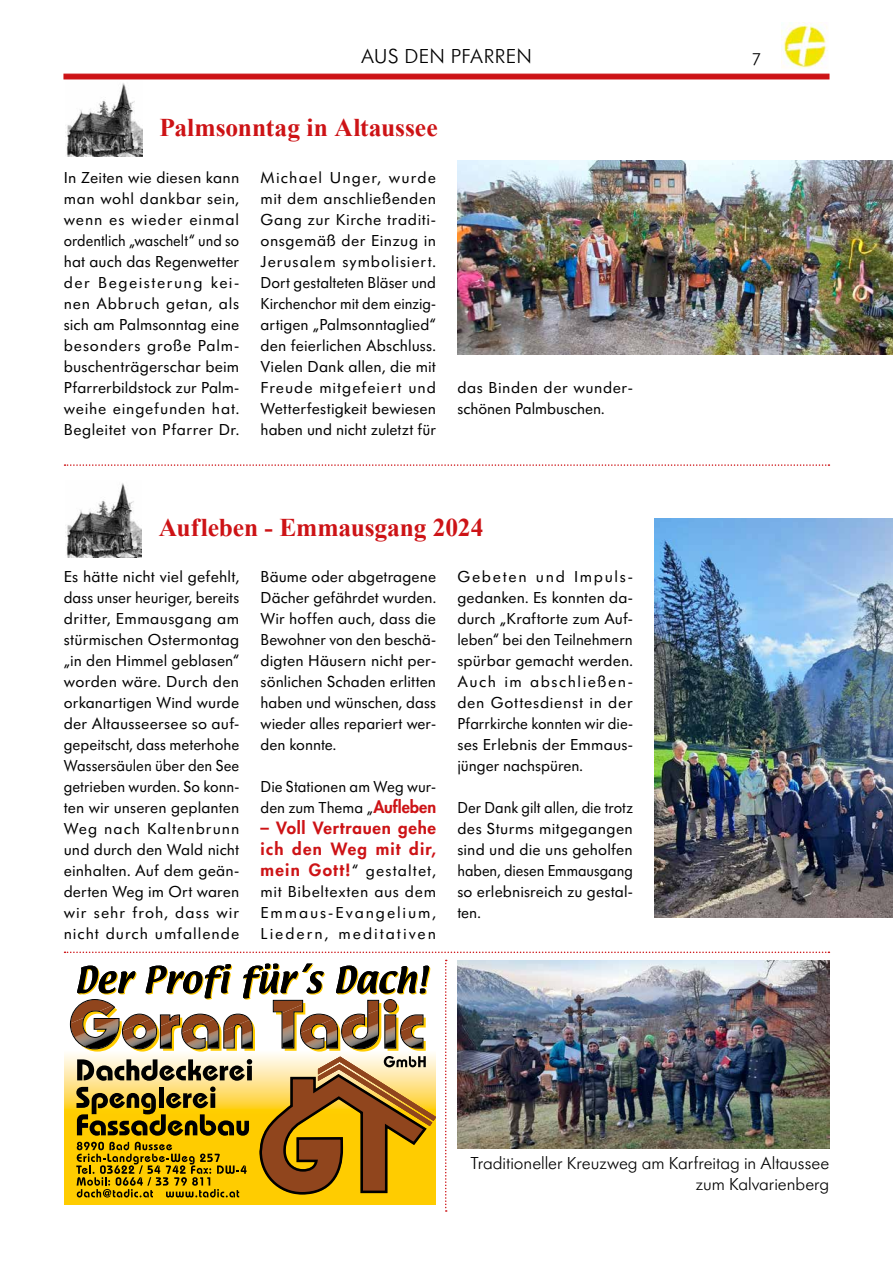
<style>
.page{position:relative;width:893px;height:1263px;background:#fff}
.page>*{position:absolute;margin:0;border:0;box-sizing:border-box;transform-origin:0 0}
.t1{font:700 25.5px "Times New Roman";letter-spacing:-.005em;color:#cd1316}
.t2{font:300 21px "Futura SB";letter-spacing:.025em;color:#000}
.t3{font:300 18px/21px "Futura SB";letter-spacing:-.005em;color:#000;text-align:right}
.t4{font:16.5px/21px "Futura SB";letter-spacing:.01em;color:#000;text-align:justify}
.t5{font:16.5px/21px "Futura SB";letter-spacing:.01em;color:#000;text-align:justify;scale:.96 1}
.t6{font:800 16.5px/21px "Futura Std";letter-spacing:.045em;color:#cd1316}
.s1{font-family:"Futura Std";font-weight:800;color:#cd1316}
</style>
<div class="page">
<div style="left:64px;top:74px;width:765px;height:5px;background:#cd1316"></div>
<img style="left:781px;top:24px;width:47px;height:45px">
<img style="left:66px;top:83px;width:76px;height:74px">
<svg style="left:65px;top:464px;width:764px;height:2px"></svg>
<img style="left:457px;top:161px;width:436px;height:193px">
<img style="left:65px;top:483px;width:77px;height:74px">
<svg style="left:65px;top:951px;width:764px;height:2px"></svg>
<svg style="left:445px;top:960px;width:2px;height:252px"></svg>
<img style="left:654px;top:518px;width:239px;height:399px">
<img style="left:457px;top:960px;width:372px;height:189px">
<div style="left:64px;top:1114px;width:372px;height:90px;background:#fc0"></div>
<svg style="left:69px;top:963px;width:367px;height:234px"></svg>
<p class="t2" style="left:361px;top:45px;width:172px">AUS DEN PFARREN</p>
<p class="t3" style="left:752px;top:49px;width:11px">7</p>
<h1 class="t1" style="left:159px;top:109px;width:280px">Palmsonntag in Altaussee</h1>
<p class="t4" style="left:64px;top:167px;width:177px">In Zeiten wie diesen kann man wohl dankbar sein, wenn es wieder einmal ordentlich „waschelt“ und so hat auch das Regenwetter der Begeisterung kei&shy;nen Abbruch getan, als sich am Palmsonntag eine besonders große Palm&shy;buschenträgerschar beim Pfarrerbildstock zur Palm&shy;weihe eingefunden hat.<br>Begleitet von Pfarrer Dr.</p>
<p class="t4" style="left:261px;top:167px;width:177px">Michael Unger, wurde mit dem anschließenden Gang zur Kirche traditi&shy;onsgemäß der Einzug in Jerusalem symbolisiert.<br>Dort gestalteten Bläser und Kirchenchor mit dem einzig&shy;artigen „Palmsonntaglied“ den feierlichen Abschluss.<br>Vielen Dank allen, die mit Freude mitgefeiert und Wetterfestigkeit bewiesen haben und nicht zuletzt für</p>
<p class="t4" style="left:457px;top:377px;width:177px">das Binden der wunder&shy;schönen Palmbuschen.</p>
<h1 class="t1" style="left:159px;top:509px;width:326px">Aufleben - Emmausgang 2024</h1>
<p class="t4" style="left:64px;top:566px;width:177px">Es hätte nicht viel gefehlt, dass unser heuriger, bereits dritter, Emmausgang am stürmischen Ostermontag „in den Himmel geblasen“ worden wäre. Durch den orkanartigen Wind wurde der Altausseersee so auf&shy;gepeitscht, dass meterhohe Wassersäulen über den See getrieben wurden. So konn&shy;ten wir unseren geplanten Weg nach Kaltenbrunn und durch den Wald nicht einhalten. Auf dem geän&shy;derten Weg im Ort waren wir sehr froh, dass wir nicht durch umfallende</p>
<p class="t4" style="left:261px;top:566px;width:177px">Bäume oder abgetragene Dächer gefährdet wurden.<br>Wir hoffen auch, dass die Bewohner von den beschä&shy;digten Häusern nicht per&shy;sönlichen Schaden erlitten haben und wünschen, dass wieder alles repariert wer&shy;den konnte.</p>
<p class="t4" style="left:261px;top:776px;width:177px">Die Stationen am Weg wur&shy;den zum Thema „<span class="s1">Aufleben</span></p>
<p class="t6" style="left:261px;top:817px;width:177px">– Voll Vertrauen gehe ich den Weg mit dir,</p>
<p class="t4" style="left:261px;top:860px;width:177px"><span class="s1">mein Gott!</span>“ gestaltet, mit Bibeltexten aus dem Emmaus-Evangelium, Liedern, meditativen</p>
<p class="t4" style="left:457px;top:566px;width:177px;text-align:left">Gebeten und Impuls&shy;gedanken. Es konnten da&shy;durch „Kraftorte zum Auf--- leben“ bei den Teilnehmern spürbar gemacht werden.<br>Auch im abschließen&shy;den Gottesdienst in der<br>Pfarrkirche konnten wir die&shy;ses Erlebnis der Emmaus&shy;jünger nachspüren.</p>
<p class="t5" style="left:457px;top:797px;width:184px">Der Dank gilt allen, die trotz des Sturms mitgegangen sind und die uns geholfen haben, diesen Emmausgang so erlebnisreich zu gestal&shy;ten.</p>
<p class="t3" style="left:470px;top:1153px;width:360px">Traditioneller Kreuzweg am Karfreitag in Altaussee zum Kalvarienberg</p>
</div>
